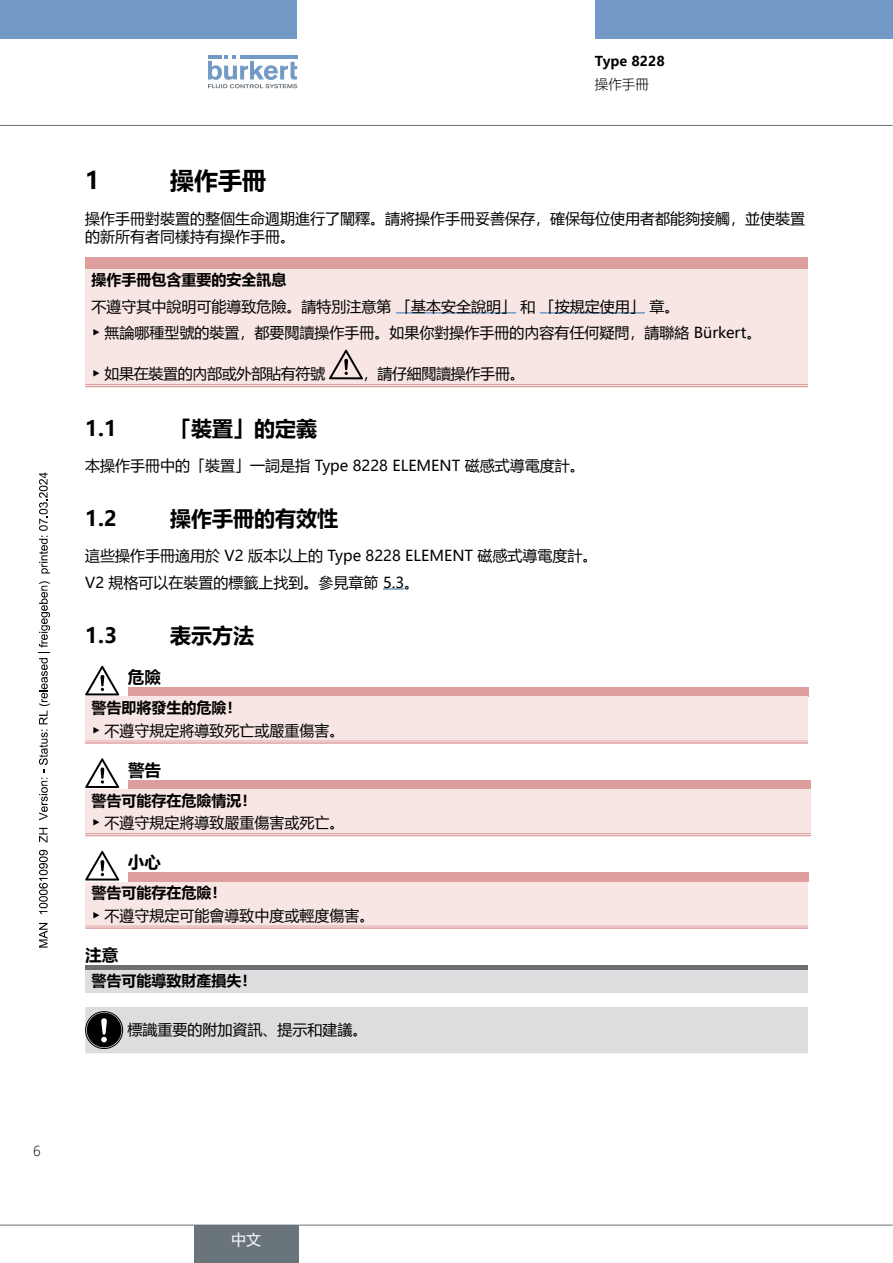
<style>
.page{position:relative;width:893px;height:1263px;background:#fff}
.page>*{position:absolute;margin:0;border:0;box-sizing:border-box;transform-origin:0 0}
.t1{font:700 24px "Microsoft Ya Hei";color:#000}
.t2{font:700 21px "Microsoft Ya Hei";color:#000}
.t3{font:700 16.5px "Microsoft Ya Hei";color:#000}
.t4{font:15px/23px "Microsoft Ya Hei";color:#000}
.t5{font:15px "Microsoft Ya Hei";letter-spacing:-.02em;color:#000}
.t6{font:700 15px "Microsoft Ya Hei";color:#000}
.t7{font:15px "Microsoft Ya Hei";color:#fff}
.t8{font:700 13.5px "Microsoft Ya Hei";color:#000}
.t9{font:300 13.5px "Microsoft Ya Hei";color:#000}
.s1{font-family:"Arial Unicode MS"}
.s2{font-weight:700}
</style>
<div class="page">
<div style="left:0;top:0;width:297px;height:38px;background:#7399c6"></div>
<div style="left:595px;top:0;width:298px;height:38px;background:#7399c6"></div>
<svg style="left:208px;top:55px;width:89px;height:33px"></svg>
<hr style="left:0;top:125px;width:893px;height:1px;background:#6a747b">
<hr style="left:383px;top:588px;width:21px;height:2px;background:#7399c6">
<div style="left:85px;top:257px;width:723px;height:12px;background:#df9e9e"></div>
<div style="left:85px;top:269px;width:723px;height:117px;background:#f7e6e3"></div>
<hr style="left:85px;top:384px;width:723px;height:3px;background:#fff">
<hr style="left:85px;top:384px;width:723px;height:1px;background:#df9e9e">
<hr style="left:85px;top:386px;width:723px;height:1px;background:#df9e9e">
<hr style="left:396px;top:312px;width:120px;height:2px;background:#7399c6">
<hr style="left:540px;top:312px;width:105px;height:2px;background:#7399c6">
<svg style="left:329px;top:350px;width:34px;height:29px"></svg>
<div style="left:128px;top:687px;width:680px;height:10px;background:#df9e9e"></div>
<div style="left:85px;top:697px;width:723px;height:45px;background:#f7e6e3"></div>
<hr style="left:85px;top:741px;width:43px;height:1px;background:#df9e9e">
<hr style="left:85px;top:742px;width:43px;height:2px;background:#df9e9e">
<hr style="left:128px;top:741px;width:680px;height:1px;background:#df9e9e">
<hr style="left:128px;top:742px;width:680px;height:2px;background:#df9e9e">
<svg style="left:85px;top:666px;width:34px;height:29px"></svg>
<div style="left:128px;top:780px;width:683px;height:9px;background:#df9e9e"></div>
<div style="left:85px;top:789px;width:726px;height:46px;background:#f7e6e3"></div>
<hr style="left:85px;top:833px;width:43px;height:3px;background:#fff">
<hr style="left:128px;top:833px;width:683px;height:3px;background:#fff">
<hr style="left:85px;top:833px;width:43px;height:1px;background:#df9e9e">
<hr style="left:85px;top:835px;width:43px;height:1px;background:#df9e9e">
<hr style="left:128px;top:833px;width:683px;height:1px;background:#df9e9e">
<hr style="left:128px;top:835px;width:683px;height:1px;background:#df9e9e">
<svg style="left:85px;top:758px;width:34px;height:30px"></svg>
<div style="left:128px;top:872px;width:680px;height:10px;background:#df9e9e"></div>
<div style="left:85px;top:882px;width:723px;height:45px;background:#f7e6e3"></div>
<hr style="left:85px;top:926px;width:43px;height:1px;background:#df9e9e">
<hr style="left:85px;top:927px;width:43px;height:2px;background:#df9e9e">
<hr style="left:128px;top:926px;width:680px;height:1px;background:#df9e9e">
<hr style="left:128px;top:927px;width:680px;height:2px;background:#df9e9e">
<svg style="left:85px;top:851px;width:34px;height:29px"></svg>
<div style="left:85px;top:965px;width:723px;height:5px;background:#6d6e71"></div>
<div style="left:85px;top:970px;width:723px;height:22px;background:#dcddde"></div>
<div style="left:85px;top:1007px;width:723px;height:46px;background:#dcddde"></div>
<hr style="left:0;top:1225px;width:893px;height:1px;background:#6a747b">
<div style="left:194px;top:1225px;width:104px;height:38px;background:#6a747b"></div>
<svg style="left:39px;top:923px;width:9px;height:24px"></svg>
<svg style="left:39px;top:850px;width:9px;height:64px"></svg>
<svg style="left:39px;top:828px;width:9px;height:14px"></svg>
<svg style="left:39px;top:581px;width:11px;height:239px"></svg>
<svg style="left:39px;top:472px;width:11px;height:101px"></svg>
<p class="t9" style="left:33px;top:1142px;width:9px">6</p>
<p class="t8" style="left:595px;top:52px;width:71px">Type 8228</p>
<p class="t9" style="left:595px;top:76px;width:55px">操作手冊</p>
<h1 class="t1" style="left:85px;top:164px;width:16px">1</h1>
<h1 class="t1" style="left:170px;top:164px;width:97px">操作手冊</h1>
<p class="t4" style="left:85px;top:209px;width:722px;line-height:18px">操作手冊對裝置的整個生命週期進行了闡釋。請將操作手冊妥善保存，確保每位使用者都能夠接觸，並使裝置的新所有者同樣持有操作手冊。</p>
<p class="t6" style="left:92px;top:269px;width:197px">操作手冊包含重要的安全訊息</p>
<p class="t4" style="left:92px;top:292px;width:671px;line-height:26.5px">不遵守其中說明可能導致危險。請特別注意第「基本安全說明」和「按規定使用」章。<br><span class="s1">▶</span> 無論哪種型號的裝置，都要閱讀操作手冊。如果你對操作手冊的內容有任何疑問，請聯絡 Bürkert。</p>
<p class="t5" style="left:92px;top:364px;width:235px"><span class="s1">▶</span> 如果在裝置的內部或外部貼有符號</p>
<p class="t5" style="left:363px;top:364px;width:163px">，請仔細閱讀操作手冊。</p>
<h2 class="t2" style="left:85px;top:414px;width:33px">1.1</h2>
<h2 class="t2" style="left:170px;top:414px;width:149px">「裝置」的定義</h2>
<p class="t4" style="left:85px;top:454px;width:501px">本操作手冊中的「裝置」一詞是指 Type 8228 ELEMENT 磁感式導電度計。</p>
<h2 class="t2" style="left:85px;top:504px;width:33px">1.2</h2>
<h2 class="t2" style="left:170px;top:504px;width:170px">操作手冊的有效性</h2>
<p class="t4" style="left:85px;top:542px;width:514px;line-height:26.5px">這些操作手冊適用於 V2 版本以上的 Type 8228 ELEMENT 磁感式導電度計。<br>V2 規格可以在裝置的標籤上找到。參見章節 5.3。</p>
<h2 class="t2" style="left:85px;top:620px;width:33px">1.3</h2>
<h2 class="t2" style="left:170px;top:620px;width:86px">表示方法</h2>
<p class="t3" style="left:128px;top:666px;width:34px">危險</p>
<p class="t4" style="left:92px;top:696px;width:254px"><span class="s2">警告即將發生的危險！<br></span><span class="s1">▶</span> 不遵守規定將導致死亡或嚴重傷害。</p>
<p class="t3" style="left:128px;top:758px;width:34px">警告</p>
<p class="t4" style="left:92px;top:788px;width:254px"><span class="s2">警告可能存在危險情況！<br></span><span class="s1">▶</span> 不遵守規定將導致嚴重傷害或死亡。</p>
<p class="t3" style="left:128px;top:851px;width:34px">小心</p>
<p class="t4" style="left:92px;top:881px;width:284px"><span class="s2">警告可能存在危險！<br></span><span class="s1">▶</span> 不遵守規定可能會導致中度或輕度傷害。</p>
<p class="t3" style="left:85px;top:943px;width:35px">注意</p>
<p class="t6" style="left:92px;top:970px;width:167px">警告可能導致財產損失！</p>
<p class="t4" style="left:127px;top:1018px;width:241px">標識重要的附加資訊、提示和建議。</p>
<p class="t7" style="left:231px;top:1230px;width:31px">中文</p>
</div>
